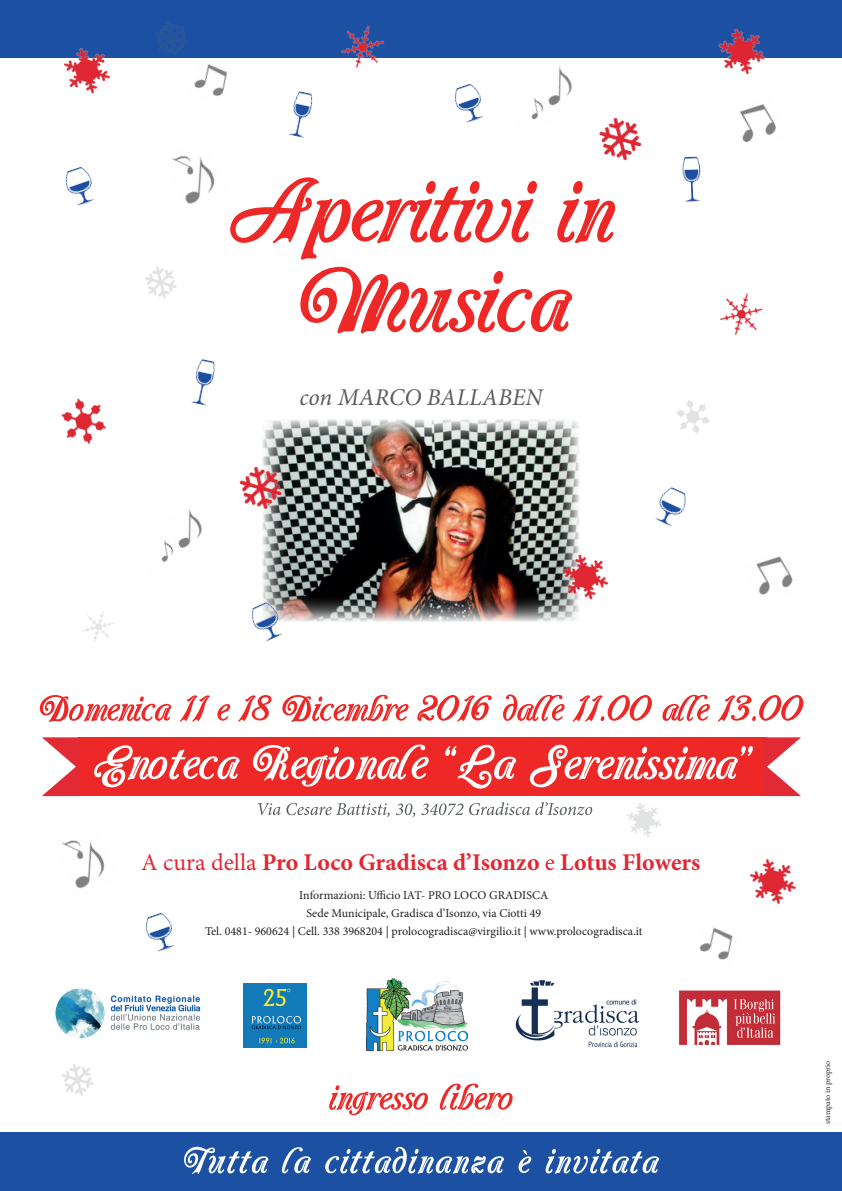
<style>
.page{position:relative;width:842px;height:1191px;background:#fff}
.page>*{position:absolute;margin:0;border:0;box-sizing:border-box;transform-origin:0 0}
.t1{font:700 24px "Minion Pro";color:#e02834}
.t2{font:italic 24px "Minion Pro";color:#5a5e5f}
.t3{font:12px/18px "Minion Pro";color:#231f20;text-align:center}
.t4{font:8px "Minion Pro";letter-spacing:-.01em;color:#282c2e}
.s1{font-weight:400}
</style>
<div class="page">
<div style="left:0;top:1133px;width:842px;height:58px;background:#1c50a2"></div>
<img style="left:262px;top:419px;width:317px;height:203px">
<div style="left:0;top:0;width:842px;height:58px;background:#1c50a2"></div>
<div style="left:78px;top:737px;width:688px;height:59px;background:#ee2826"></div>
<img style="left:55px;top:988px;width:146px;height:51px">
<img style="left:366px;top:978px;width:102px;height:72px">
<img style="left:515px;top:980px;width:125px;height:68px">
<div style="left:243px;top:983px;width:64px;height:65px;background:#137aba"></div>
<svg style="left:263px;top:988px;width:27px;height:18px"></svg>
<svg style="left:252px;top:1016px;width:49px;height:13px"></svg>
<svg style="left:259px;top:1037px;width:36px;height:6px"></svg>
<img style="left:679px;top:990px;width:102px;height:54px">
<svg style="left:42px;top:737px;width:38px;height:59px"></svg>
<svg style="left:763px;top:737px;width:38px;height:59px"></svg>
<img style="left:64px;top:48px;width:46px;height:46px">
<img style="left:718px;top:29px;width:47px;height:45px">
<img style="left:61px;top:398px;width:46px;height:46px">
<img style="left:341px;top:26px;width:44px;height:42px">
<img style="left:599px;top:118px;width:43px;height:43px">
<img style="left:194px;top:64px;width:34px;height:33px">
<img style="left:171px;top:155px;width:44px;height:49px">
<img style="left:531px;top:66px;width:41px;height:54px">
<img style="left:739px;top:104px;width:37px;height:39px">
<img style="left:65px;top:167px;width:29px;height:39px">
<img style="left:455px;top:84px;width:28px;height:39px">
<img style="left:682px;top:156px;width:19px;height:46px">
<img style="left:288px;top:91px;width:25px;height:47px">
<img style="left:145px;top:267px;width:32px;height:32px">
<img style="left:554px;top:548px;width:55px;height:58px">
<img style="left:239px;top:460px;width:54px;height:57px">
<img style="left:161px;top:508px;width:41px;height:54px">
<img style="left:756px;top:556px;width:37px;height:39px">
<img style="left:252px;top:590px;width:42px;height:52px">
<img style="left:83px;top:611px;width:31px;height:32px">
<img style="left:156px;top:22px;width:32px;height:33px">
<img style="left:676px;top:400px;width:34px;height:34px">
<img style="left:62px;top:1064px;width:32px;height:32px">
<img style="left:750px;top:859px;width:46px;height:45px">
<img style="left:699px;top:927px;width:34px;height:33px">
<img style="left:61px;top:840px;width:44px;height:49px">
<img style="left:146px;top:912px;width:29px;height:40px">
<img style="left:627px;top:803px;width:34px;height:34px">
<img style="left:655px;top:487px;width:31px;height:39px">
<img style="left:191px;top:359px;width:24px;height:47px">
<img style="left:720px;top:293px;width:43px;height:43px">
<svg style="left:300px;top:267px;width:272px;height:66px"></svg>
<svg style="left:230px;top:177px;width:385px;height:83px"></svg>
<svg style="left:258px;top:802px;width:334px;height:15px"></svg>
<svg style="left:94px;top:744px;width:659px;height:44px"></svg>
<svg style="left:184px;top:1146px;width:475px;height:28px"></svg>
<svg style="left:40px;top:694px;width:763px;height:28px"></svg>
<svg style="left:329px;top:1083px;width:184px;height:32px"></svg>
<h1 class="t2" style="left:300px;top:381px;width:244px">con MARCO BALLABEN</h1>
<h1 class="t1" style="left:141px;top:845px;width:561px"><span class="s1">A cura della</span> Pro Loco Gradisca d’Isonzo <span class="s1">e</span> Lotus Flowers</h1>
<p class="t3" style="left:205px;top:886px;width:439px">Informazioni: Ufficio IAT- PRO LOCO GRADISCA<br>Sede Municipale, Gradisca d’Isonzo, via Ciotti 49<br>Tel. 0481- 960624 | Cell. 338 3968204 | prolocogradisca@virgilio.it | www.prolocogradisca.it</p>
<p class="t4" style="left:822px;top:1124px;width:65px;rotate:-90deg">stampato in proprio</p>
</div>
